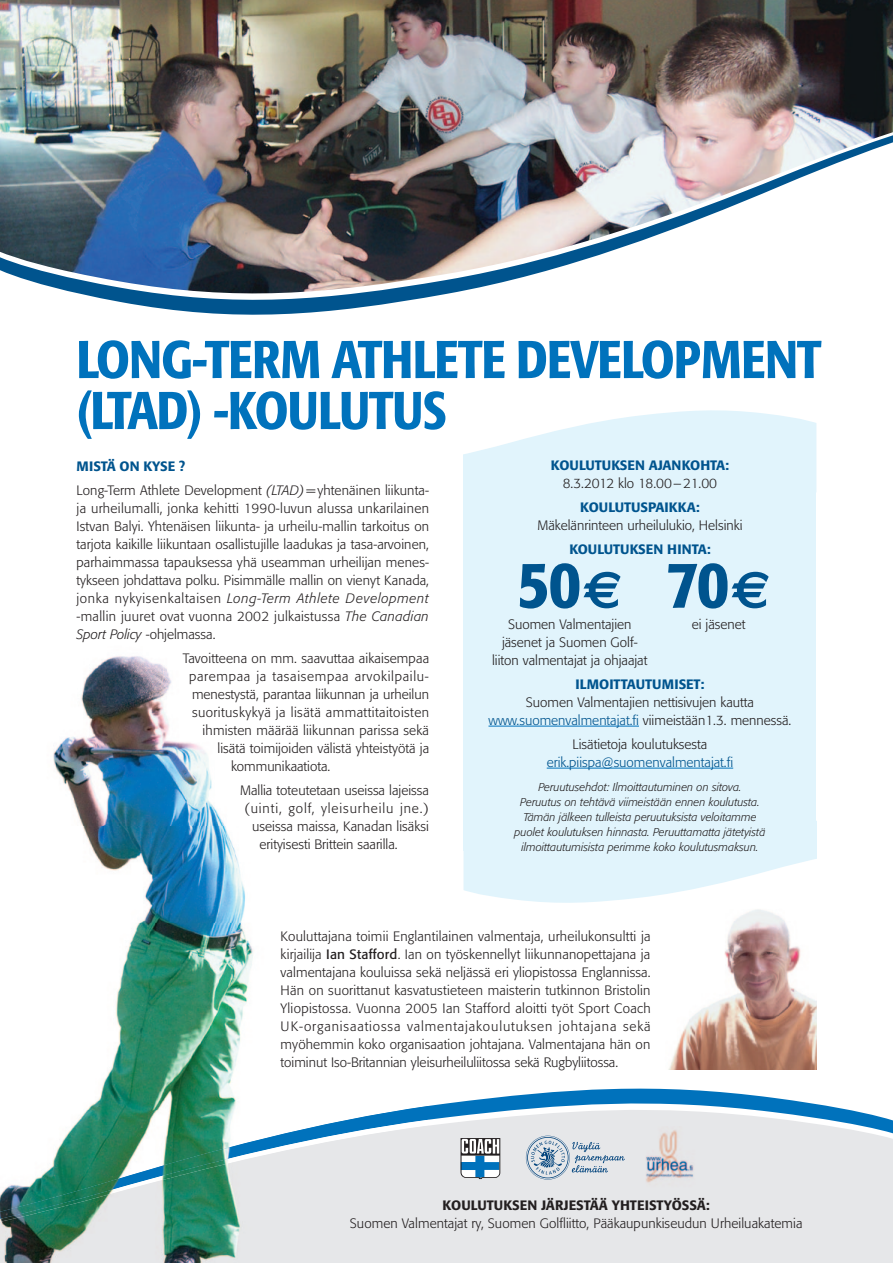
<style>
.page{position:relative;width:893px;height:1263px;background:#fff}
.page>*{position:absolute;margin:0;border:0;box-sizing:border-box;transform-origin:0 0}
.t1{font:500 condensed 67.5px "Formata";color:#00548e}
.t2{font:500 condensed 52.5px/51px "Formata";letter-spacing:-.02em;color:#0072bc}
.t3{font:300 13.5px/18px "Formata";color:#231f20;text-align:justify}
.t4{font:500 13.5px "Formata";color:#00548e}
.t5{font:300 13.5px "Formata";letter-spacing:.03em;color:#231f20}
.t6{font:300 13.5px "Formata";letter-spacing:.05em;color:#231f20}
.t7{font:500 13.5px "Formata";letter-spacing:.005em;color:#231f20}
.t8{font:300 13.5px "Formata";color:#00548e}
.t9{font:300 13.5px "Formata";letter-spacing:.065em;color:#231f20}
.t10{font:300 13.5px "Formata";letter-spacing:-.02em;color:#231f20}
.t11{font:italic 300 11.25px/15px "Formata";color:#231f20;text-align:center}
.s1{font-family:"Euro Sans";font-weight:700;font-stretch:normal;font-size:52.5px}
.s2{color:#00548e}
.s3{font-weight:500;color:#00548e}
.s4{font-style:italic}
.s5{font-weight:400}
</style>
<div class="page">
<svg style="left:86px;top:295px;width:354px;height:7px;fill:#00548e"></svg>
<img style="left:0;top:0;width:893px;height:295px">
<svg style="left:493px;top:1088px;width:281px;height:10px;fill:#0072bc"></svg>
<svg style="left:429px;top:1104px;width:464px;height:159px;background:#dce2e8"></svg>
<div style="left:463px;top:483px;width:353px;height:367px;background:#e1f4fc"></div>
<svg style="left:463px;top:410px;width:353px;height:73px"></svg>
<svg style="left:463px;top:850px;width:353px;height:53px"></svg>
<img style="left:53px;top:656px;width:376px;height:450px">
<img style="left:79px;top:1106px;width:350px;height:13px">
<img style="left:74px;top:1119px;width:355px;height:6px">
<img style="left:0;top:1125px;width:429px;height:138px">
<svg style="left:526px;top:1136px;width:99px;height:43px;background:#c2cdd8"></svg>
<img style="left:635px;top:1127px;width:70px;height:64px">
<img style="left:500px;top:1138px;width:1px;height:41px">
<img style="left:460px;top:1138px;width:40px;height:41px">
<img style="left:655px;top:899px;width:161px;height:170px">
<hr style="left:488px;top:726px;width:151px;height:1px;background:#0072bc">
<hr style="left:547px;top:768px;width:186px;height:1px;background:#0072bc">
<h2 class="t2" style="left:77px;top:334px;width:747px">LONG-TERM ATHLETE DEVELOPMENT (LTAD) -KOULUTUS</h2>
<p class="t4" style="left:551px;top:457px;width:180px">KOULUTUKSEN AJANKOHTA:</p>
<p class="t10" style="left:563px;top:475px;width:156px">8.3.2012 klo 18.00 – 21.00</p>
<p class="t4" style="left:580px;top:499px;width:121px">KOULUTUSPAIKKA:</p>
<p class="t3" style="left:537px;top:516px;width:207px">Mäkelänrinteen urheilulukio, Helsinki</p>
<p class="t4" style="left:569px;top:541px;width:143px">KOULUTUKSEN HINTA:</p>
<h1 class="t1" style="left:517px;top:543px;width:255px">50<span class="s1">€</span> 70<span class="s1">€</span></h1>
<p class="t3" style="left:508px;top:615px;width:125px">Suomen Valmentajien</p>
<p class="t3" style="left:692px;top:615px;width:55px">ei jäsenet</p>
<p class="t3" style="left:492px;top:633px;width:157px;text-align:center">jäsenet ja Suomen Golf&shy;liiton valmentajat ja ohjaajat</p>
<p class="t4" style="left:575px;top:676px;width:131px">ILMOITTAUTUMISET:</p>
<p class="t3" style="left:488px;top:693px;width:304px;text-align:center">Suomen Valmentajien nettisivujen kautta <span class="s2">www.suomenvalmentajat.fi</span> viimeistään1.3. mennessä.</p>
<p class="t3" style="left:573px;top:735px;width:136px">Lisätietoja koulutuksesta</p>
<p class="t8" style="left:547px;top:754px;width:188px">erik.piispa@suomenvalmentajat.fi</p>
<p class="t11" style="left:514px;top:779px;width:252px">Peruutusehdot: Ilmoittautuminen on sitova.<br>Peruutus on tehtävä viimeistään ennen koulutusta.<br>Tämän jälkeen tulleista peruutuksista veloitamme puolet koulutuksen hinnasta. Peruuttamatta jätetyistä ilmoittautumisista perimme koko koulutusmaksun.</p>
<p class="t3" style="left:77px;top:455px;width:354px;line-height:24px"><span class="s3">MISTÄ ON KYSE ?<br></span>Long-Term Athlete Development <span class="s4">(LTAD)</span> = yhtenäinen liikunta-</p>
<p class="t3" style="left:77px;top:500px;width:354px">ja urheilumalli, jonka kehitti 1990-luvun alussa unkarilainen Istvan Balyi. Yhtenäisen liikunta- ja urheilu-mallin tarkoitus on tarjota kaikille liikuntaan osallistujille laadukas ja tasa-arvoinen, parhaimmassa tapauksessa yhä useamman urheilijan menes&shy;tykseen johdattava polku. Pisimmälle mallin on vienyt Kanada, jonka nykyisenkaltaisen <span class="s4">Long-Term Athlete Development </span>-mallin juuret ovat vuonna 2002 julkaistussa <span class="s4">The Canadian Sport Policy</span> -ohjelmassa.</p>
<p class="t3" style="left:183px;top:650px;width:248px">Tavoitteena on mm. saavuttaa aikaisempaa</p>
<p class="t6" style="left:189px;top:668px;width:241px">parempaa ja tasaisempaa arvokilpailu-</p>
<p class="t3" style="left:192px;top:686px;width:239px">menestystä, parantaa liikunnan ja urheilun</p>
<p class="t5" style="left:192px;top:704px;width:239px">suorituskykyä ja lisätä ammattitaitoisten</p>
<p class="t3" style="left:203px;top:721px;width:228px">ihmisten määrää liikunnan parissa sekä</p>
<p class="t3" style="left:218px;top:739px;width:213px">lisätä toimijoiden välistä yhteistyötä ja</p>
<p class="t3" style="left:231px;top:757px;width:101px">kommunikaatiota.</p>
<p class="t3" style="left:240px;top:781px;width:190px">Mallia toteutetaan useissa lajeissa</p>
<p class="t9" style="left:245px;top:800px;width:186px">(uinti, golf, yleisurheilu jne.)</p>
<p class="t3" style="left:252px;top:817px;width:178px">useissa maissa, Kanadan lisäksi</p>
<p class="t3" style="left:260px;top:835px;width:140px">erityisesti Brittein saarilla.</p>
<p class="t3" style="left:281px;top:928px;width:372px">Kouluttajana toimii Englantilainen valmentaja, urheilukonsultti ja kirjailija <span class="s5">Ian Stafford</span>. Ian on työskennellyt liikunnanopettajana ja valmentajana kouluissa sekä neljässä eri yliopistossa Englannissa.<br>Hän on suorittanut kasvatustieteen maisterin tutkinnon Bristolin Yliopistossa. Vuonna 2005 Ian Stafford aloitti työt Sport Coach UK-organisaatiossa valmentajakoulutuksen johtajana sekä myöhemmin koko organisaation johtajana. Valmentajana hän on toiminut Iso-Britannian yleisurheiluliitossa sekä Rugbyliitossa.</p>
<p class="t7" style="left:443px;top:1197px;width:269px">KOULUTUKSEN JÄRJESTÄÄ YHTEISTYÖSSÄ:</p>
<p class="t3" style="left:350px;top:1215px;width:454px">Suomen Valmentajat ry, Suomen Golfliitto, Pääkaupunkiseudun Urheiluakatemia</p>
</div>
